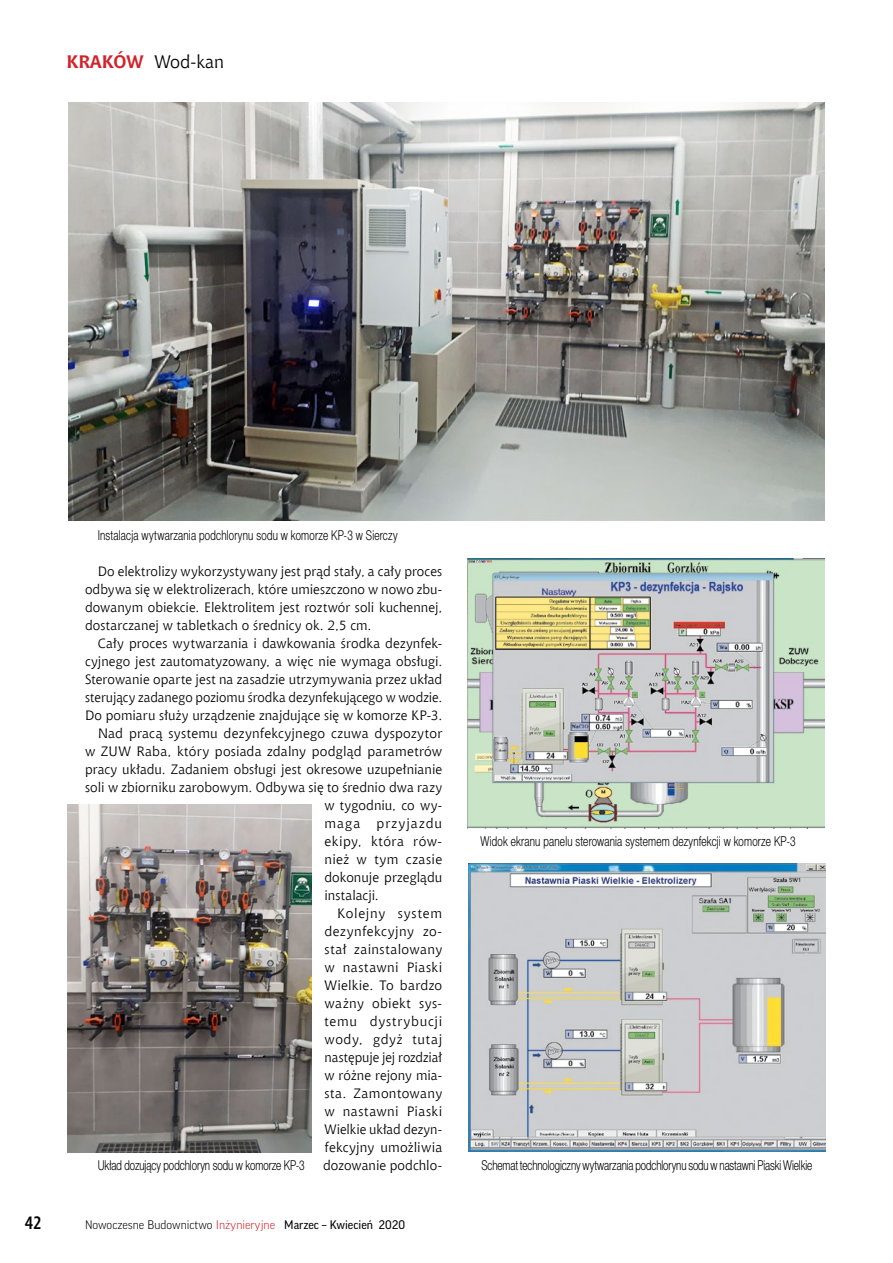
<style>
.page{position:relative;width:893px;height:1263px;background:#fff}
.page>*{position:absolute;margin:0;border:0;box-sizing:border-box;transform-origin:0 0}
.t1{font:18px "Chianti EU";color:#000}
.t2{font:700 18px "Aerton Cnd EFN";color:#000}
.t3{font:13.5px/18px "Chianti EU";letter-spacing:.01em;color:#000;text-align:justify}
.t4{font:13.5px "Switzer Cnd EFN Light";letter-spacing:.005em;color:#000;scale:.9 1}
.t5{font:13.5px "Chianti EU";letter-spacing:.03em;color:#000}
.t6{font:13.5px "Switzer Cnd EFN Light";letter-spacing:.005em;color:#000;scale:.89 1}
.t7{font:13.5px "Chianti EU";letter-spacing:.035em;color:#000}
.t8{font:13.5px "Chianti EU";letter-spacing:.05em;color:#000}
.t9{font:13.5px "Chianti EU";letter-spacing:.045em;color:#000}
.t10{font:13.5px "Chianti EU";letter-spacing:.07em;color:#000}
.t11{font:300 12px "Good Pro";color:#000}
.s1{font-weight:700;color:#d2232a}
.s2{color:#d2232a}
.s3{font-weight:400}
</style>
<div class="page">
<img style="left:68px;top:102px;width:757px;height:419px">
<img style="left:67px;top:805px;width:245px;height:347px">
<img style="left:468px;top:558px;width:357px;height:270px">
<img style="left:468px;top:863px;width:357px;height:288px">
<h1 class="t1" style="left:66px;top:51px;width:159px"><span class="s1">KRAKÓW</span> Wod-kan</h1>
<p class="t4" style="left:98px;top:527px;width:335px">Instalacja wytwarzania podchlorynu sodu w komorze KP-3 w Sierczy</p>
<p class="t3" style="left:85px;top:562px;width:359px;text-indent:13px">Do elektrolizy wykorzystywany jest prąd stały, a cały proces odbywa się w elektrolizerach, które umieszczono w nowo zbu&shy;dowanym obiekcie. Elektrolitem jest roztwór soli kuchennej, dostarczanej w tabletkach o średnicy ok. 2,5 cm.</p>
<p class="t3" style="left:98px;top:634px;width:346px">Cały proces wytwarzania i dawkowania środka dezynfek-</p>
<p class="t3" style="left:85px;top:652px;width:359px">cyjnego jest zautomatyzowany, a więc nie wymaga obsługi.</p>
<p class="t3" style="left:85px;top:670px;width:359px">Sterowanie oparte jest na zasadzie utrzymywania przez układ</p>
<p class="t3" style="left:85px;top:688px;width:359px">sterujący zadanego poziomu środka dezynfekującego w wodzie.</p>
<p class="t3" style="left:85px;top:706px;width:359px">Do pomiaru służy urządzenie znajdujące się w komorze KP-3.</p>
<p class="t3" style="left:98px;top:724px;width:346px">Nad pracą systemu dezynfekcyjnego czuwa dyspozytor</p>
<p class="t3" style="left:85px;top:742px;width:359px">w ZUW Raba, który posiada zdalny podgląd parametrów</p>
<p class="t3" style="left:85px;top:760px;width:359px">pracy układu. Zadaniem obsługi jest okresowe uzupełnianie</p>
<p class="t3" style="left:85px;top:778px;width:359px">soli w zbiorniku zarobowym. Odbywa się to średnio dwa razy</p>
<p class="t3" style="left:324px;top:796px;width:119px">w tygodniu, co wy-</p>
<p class="t10" style="left:324px;top:815px;width:119px">maga przyjazdu</p>
<p class="t7" style="left:324px;top:833px;width:119px">ekipy, która rów-</p>
<p class="t5" style="left:324px;top:851px;width:119px">nież w tym czasie</p>
<p class="t3" style="left:324px;top:868px;width:119px">dokonuje przeglądu</p>
<p class="t3" style="left:324px;top:886px;width:56px">instalacji.</p>
<p class="t8" style="left:337px;top:905px;width:106px">Kolejny system</p>
<p class="t5" style="left:324px;top:923px;width:119px">dezynfekcyjny zo-</p>
<p class="t5" style="left:324px;top:941px;width:119px">stał zainstalowany</p>
<p class="t7" style="left:324px;top:959px;width:119px">w nastawni Piaski</p>
<p class="t3" style="left:324px;top:976px;width:119px">Wielkie. To bardzo</p>
<p class="t5" style="left:324px;top:995px;width:119px">ważny obiekt sys-</p>
<p class="t8" style="left:324px;top:1013px;width:119px">temu dystrybucji</p>
<p class="t9" style="left:324px;top:1031px;width:119px">wody, gdyż tutaj</p>
<p class="t3" style="left:324px;top:1048px;width:119px">następuje jej rozdział</p>
<p class="t3" style="left:324px;top:1066px;width:119px">w różne rejony mia-</p>
<p class="t5" style="left:324px;top:1085px;width:119px">sta. Zamontowany</p>
<p class="t7" style="left:324px;top:1103px;width:119px">w nastawni Piaski</p>
<p class="t3" style="left:324px;top:1120px;width:119px">Wielkie układ dezyn-</p>
<p class="t3" style="left:324px;top:1138px;width:119px">fekcyjny umożliwia</p>
<p class="t3" style="left:323px;top:1156px;width:121px">dozowanie podchlo-</p>
<p class="t4" style="left:98px;top:1157px;width:231px">Układ dozujący podchloryn sodu w komorze KP-3</p>
<h1 class="t2" style="left:25px;top:1212px;width:18px">42</h1>
<p class="t11" style="left:85px;top:1218px;width:322px">Nowoczesne Budownictwo <span class="s2">Inżynieryjne</span> <span class="s3">Marzec – Kwiecień 2020</span></p>
<p class="t4" style="left:480px;top:833px;width:352px">Widok ekranu panelu sterowania systemem dezynfekcji w komorze KP-3</p>
<p class="t6" style="left:481px;top:1157px;width:373px">Schemat technologiczny wytwarzania podchlorynu sodu w nastawni Piaski Wielkie</p>
</div>
